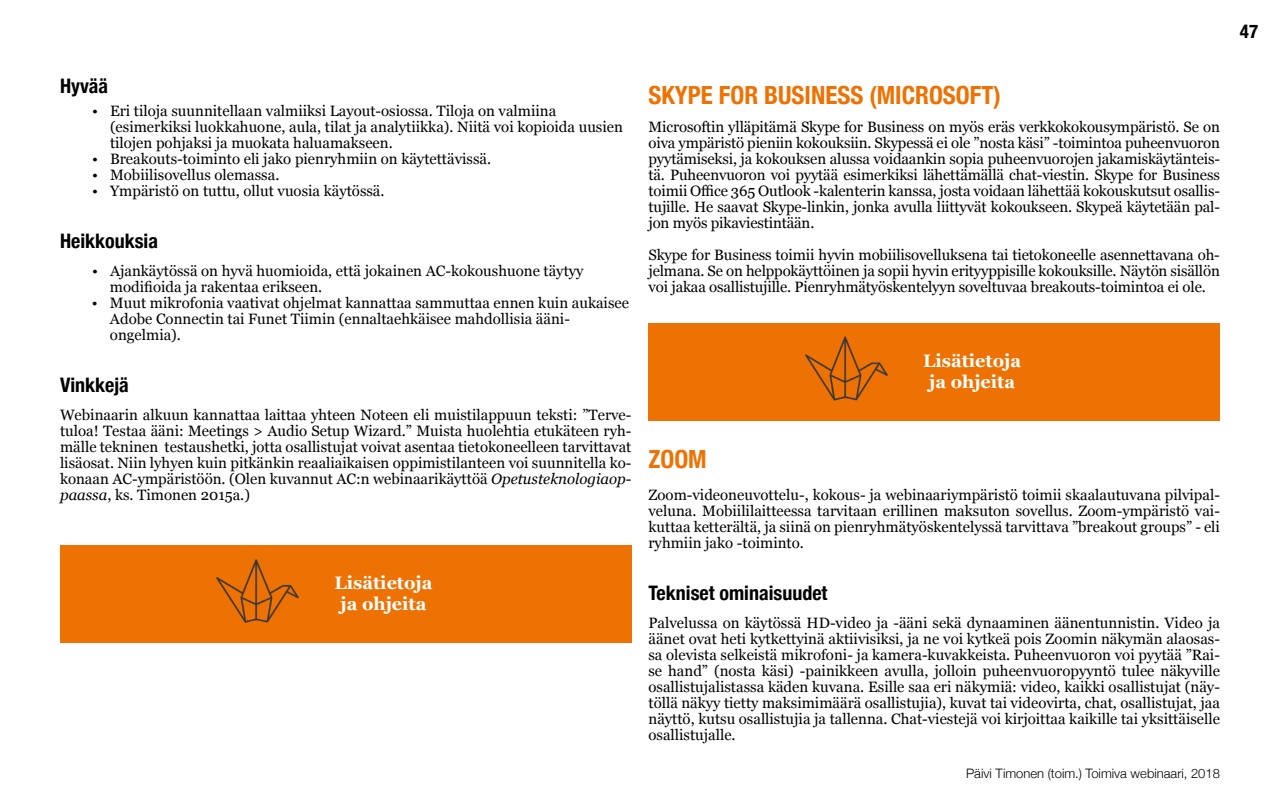
<style>
.page{position:relative;width:1280px;height:800px;background:#fff}
.page>*{position:absolute;margin:0;border:0;box-sizing:border-box;transform-origin:0 0}
.t1{font:700 condensed 25px "Helvetica Neue";color:#ee7203}
.t2{font:700 condensed 20px "Helvetica Neue";color:#000}
.t3{font:700 condensed 19px "Helvetica Neue";color:#000}
.t4{font:700 18px/21px "Georgia";color:#fff;text-align:center}
.t5{font:15px/16px "Georgia";color:#000;text-align:justify}
.t6{font:300 13px "Helvetica Neue";color:#000}
.s1{font-style:italic}
</style>
<div class="page">
<div style="left:60px;top:545px;width:572px;height:98px;background:#ee7203"></div>
<img style="left:216px;top:559px;width:83px;height:64px">
<div style="left:649px;top:323px;width:571px;height:98px;background:#ee7203"></div>
<img style="left:805px;top:336px;width:83px;height:65px">
<h2 class="t2" style="left:60px;top:69px;width:50px">Hyvää</h2>
<p class="t5" style="left:110px;top:102px;width:514px;text-align:left;text-indent:-18px">• Eri tiloja suunnitellaan valmiiksi Layout-osiossa. Tiloja on valmiina (esimerkiksi luokkahuone, aula, tilat ja analytiikka). Niitä voi kopioida uusien tilojen pohjaksi ja muokata haluamakseen.</p>
<p class="t5" style="left:92px;top:150px;width:401px">• Breakouts-toiminto eli jako pienryhmiin on käytettävissä.</p>
<p class="t5" style="left:92px;top:166px;width:189px">• Mobiilisovellus olemassa.</p>
<p class="t5" style="left:92px;top:182px;width:294px">• Ympäristö on tuttu, ollut vuosia käytössä.</p>
<h2 class="t2" style="left:60px;top:224px;width:100px">Heikkouksia</h2>
<p class="t5" style="left:110px;top:262px;width:475px;text-indent:-18px">• Ajankäytössä on hyvä huomioida, että jokainen AC-kokoushuone täytyy modifioida ja rakentaa erikseen.</p>
<p class="t5" style="left:110px;top:294px;width:521px;text-align:left;text-indent:-18px">• Muut mikrofonia vaativat ohjelmat kannattaa sammuttaa ennen kuin aukaisee<br>Adobe Connectin tai Funet Tiimin (ennaltaehkäisee mahdollisia ääni&shy;ongelmia).</p>
<h2 class="t2" style="left:60px;top:368px;width:70px">Vinkkejä</h2>
<p class="t5" style="left:60px;top:406px;width:573px">Webinaarin alkuun kannattaa laittaa yhteen Noteen eli muistilappuun teksti: ”Terve&shy;tuloa! Testaa ääni: Meetings &gt; Audio Setup Wizard.” Muista huolehtia etukäteen ryh&shy;mälle tekninen testaushetki, jotta osallistujat voivat asentaa tietokoneelleen tarvittavat lisäosat. Niin lyhyen kuin pitkänkin reaaliaikaisen oppimistilanteen voi suunnitella ko&shy;konaan AC-ympäristöön. (Olen kuvannut AC:n webinaarikäyttöä <span class="s1">Opetusteknologiaop&shy;paassa</span>, ks. Timonen 2015a.)</p>
<p class="t4" style="left:334px;top:571px;width:100px">Lisätietoja ja ohjeita</p>
<h1 class="t1" style="left:648px;top:74px;width:354px">SKYPE FOR BUSINESS (MICROSOFT)</h1>
<p class="t5" style="left:648px;top:118px;width:573px">Microsoftin ylläpitämä Skype for Business on myös eräs verkkokokousympäristö. Se on oiva ympäristö pieniin kokouksiin. Skypessä ei ole ”nosta käsi” -toimintoa puheenvuoron pyytämiseksi, ja kokouksen alussa voidaankin sopia puheenvuorojen jakamiskäytänteis&shy;tä. Puheenvuoron voi pyytää esimerkiksi lähettämällä chat-viestin. Skype for Business toimii Office 365 Outlook -kalenterin kanssa, josta voidaan lähettää kokouskutsut osallis&shy;tujille. He saavat Skype-linkin, jonka avulla liittyvät kokoukseen. Skypeä käytetään pal&shy;jon myös pikaviestintään.</p>
<p class="t5" style="left:648px;top:246px;width:573px">Skype for Business toimii hyvin mobiilisovelluksena tai tietokoneelle asennettavana oh&shy;jelmana. Se on helppokäyttöinen ja sopii hyvin erityyppisille kokouksille. Näytön sisällön voi jakaa osallistujille. Pienryhmätyöskentelyyn soveltuvaa breakouts-toimintoa ei ole.</p>
<p class="t4" style="left:923px;top:349px;width:100px">Lisätietoja ja ohjeita</p>
<h1 class="t1" style="left:648px;top:438px;width:60px">ZOOM</h1>
<p class="t5" style="left:648px;top:486px;width:573px">Zoom-videoneuvottelu-, kokous- ja webinaariympäristö toimii skaalautuvana pilvipal&shy;veluna. Mobiililaitteessa tarvitaan erillinen maksuton sovellus. Zoom-ympäristö vai&shy;kuttaa ketterältä, ja siinä on pienryhmätyöskentelyssä tarvittava ”breakout groups” - eli ryhmiin jako -toiminto.</p>
<h2 class="t2" style="left:648px;top:576px;width:181px">Tekniset ominaisuudet</h2>
<p class="t5" style="left:648px;top:614px;width:573px">Palvelussa on käytössä HD-video ja -ääni sekä dynaaminen äänentunnistin. Video ja äänet ovat heti kytkettyinä aktiivisiksi, ja ne voi kytkeä pois Zoomin näkymän alaosas&shy;sa olevista selkeistä mikrofoni- ja kamera-kuvakkeista. Puheenvuoron voi pyytää ”Rai&shy;se hand” (nosta käsi) -painikkeen avulla, jolloin puheenvuoropyyntö tulee näkyville osallistujalistassa käden kuvana. Esille saa eri näkymiä: video, kaikki osallistujat (näy&shy;töllä näkyy tietty maksimimäärä osallistujia), kuvat tai videovirta, chat, osallistujat, jaa näyttö, kutsu osallistujia ja tallenna. Chat-viestejä voi kirjoittaa kaikille tai yksittäiselle osallistujalle.</p>
<p class="t6" style="left:966px;top:763px;width:255px">Päivi Timonen (toim.) Toimiva webinaari, 2018</p>
<p class="t3" style="left:1240px;top:16px;width:20px">47</p>
</div>
